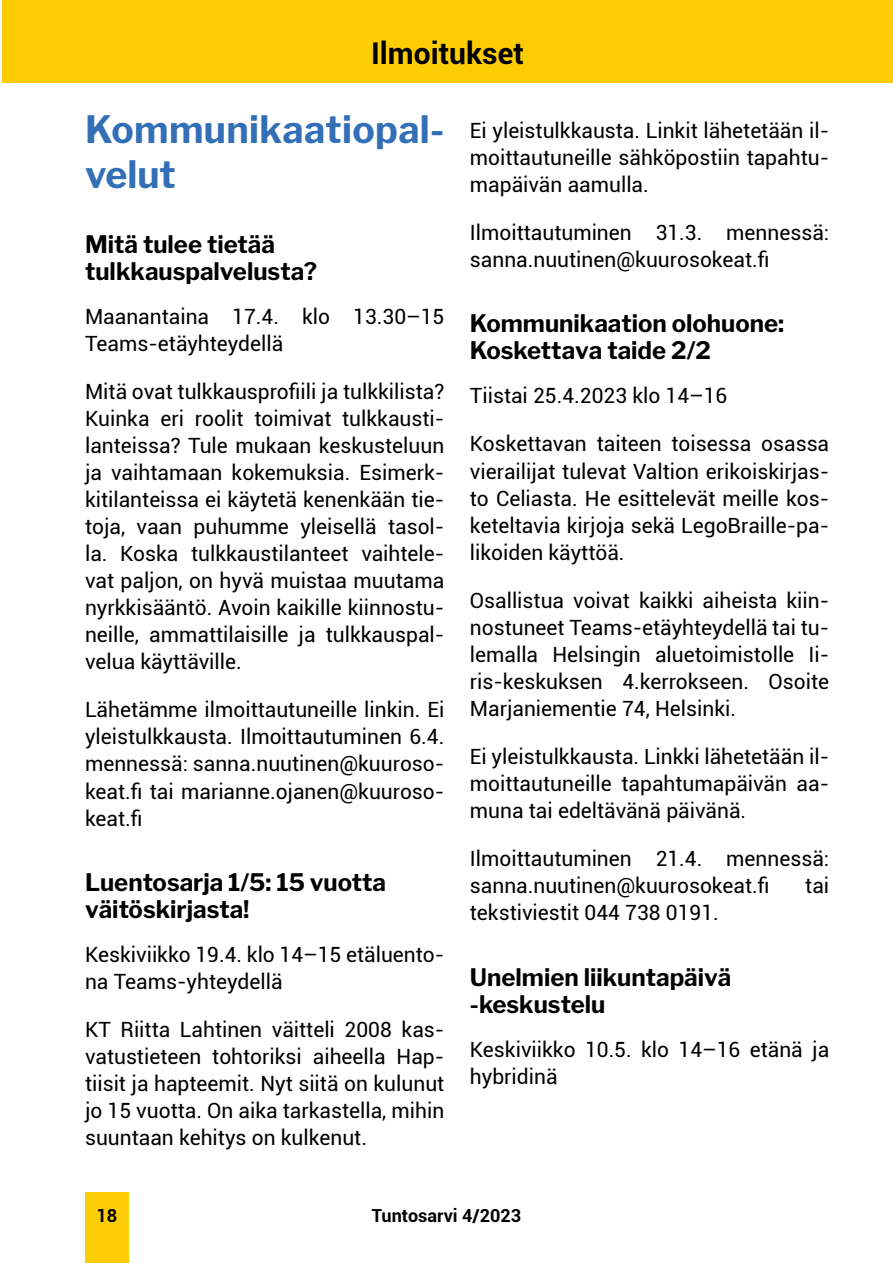
<style>
.page{position:relative;width:893px;height:1263px;background:#fff}
.page>*{position:absolute;margin:0;border:0;box-sizing:border-box;transform-origin:0 0}
.t1{font:700 37.5px/45px "Libre Franklin";letter-spacing:.01em;color:#336fb6}
.t2{font:700 30px "Roboto";color:#000}
.t3{font:700 24px/27px "Libre Franklin";color:#000}
.t4{font:21px/27px "Roboto";color:#000;text-align:justify}
.t5{font:700 18px "Roboto";color:#000}
</style>
<div class="page">
<div style="left:85px;top:1192px;width:44px;height:71px;background:#fccd05"></div>
<div style="left:2px;top:0;width:891px;height:83px;background:#fccd05"></div>
<h2 class="t2" style="left:371px;top:32px;width:154px">Ilmoitukset</h2>
<h1 class="t1" style="left:85px;top:107px;width:361px">Kommunikaatiopal&shy;velut</h1>
<p class="t3" style="left:85px;top:231px;width:234px">Mitä tulee tietää tulkkauspalvelusta?</p>
<p class="t4" style="left:85px;top:302px;width:361px">Maanantaina 17.4. klo 13.30–15<br>Teams-etäyhteydellä</p>
<p class="t4" style="left:85px;top:377px;width:361px">Mitä ovat tulkkausprofiili ja tulkkilista?<br>Kuinka eri roolit toimivat tulkkausti&shy;lanteissa? Tule mukaan keskusteluun ja vaihtamaan kokemuksia. Esimerk&shy;kitilanteissa ei käytetä kenenkään tie&shy;toja, vaan puhumme yleisellä tasol&shy;la. Koska tulkkaustilanteet vaihtele&shy;vat paljon, on hyvä muistaa muutama nyrkkisääntö. Avoin kaikille kiinnostu&shy;neille, ammattilaisille ja tulkkauspal&shy;velua käyttäville.</p>
<p class="t4" style="left:85px;top:696px;width:361px">Lähetämme ilmoittautuneille linkin. Ei yleistulkkausta. Ilmoittautuminen 6.4. mennessä: sanna.nuutinen@kuuroso&shy;keat.fi tai marianne.ojanen@kuuroso&shy;keat.fi</p>
<p class="t3" style="left:85px;top:868px;width:303px">Luentosarja 1/5: 15 vuotta väitöskirjasta!</p>
<p class="t4" style="left:85px;top:940px;width:361px">Keskiviikko 19.4. klo 14–15 etäluento&shy;na Teams-yhteydellä</p>
<p class="t4" style="left:85px;top:1015px;width:361px">KT Riitta Lahtinen väitteli 2008 kas&shy;vatustieteen tohtoriksi aiheella Hap&shy;tiisit ja hapteemit. Nyt siitä on kulunut jo 15 vuotta. On aika tarkastella, mihin suuntaan kehitys on kulkenut.</p>
<p class="t4" style="left:470px;top:116px;width:361px">Ei yleistulkkausta. Linkit lähetetään il&shy;moittautuneille sähköpostiin tapahtu&shy;mapäivän aamulla.</p>
<p class="t4" style="left:470px;top:218px;width:361px">Ilmoittautuminen 31.3. mennessä: sanna.nuutinen@kuurosokeat.fi</p>
<p class="t3" style="left:470px;top:310px;width:316px">Kommunikaation olohuone:<br>Koskettava taide 2/2</p>
<p class="t4" style="left:470px;top:381px;width:259px">Tiistai 25.4.2023 klo 14–16</p>
<p class="t4" style="left:470px;top:430px;width:361px">Koskettavan taiteen toisessa osassa vierailijat tulevat Valtion erikoiskirjas&shy;to Celiasta. He esittelevät meille kos&shy;keteltavia kirjoja sekä LegoBraille-pa&shy;likoiden käyttöä.</p>
<p class="t4" style="left:470px;top:586px;width:361px">Osallistua voivat kaikki aiheista kiin&shy;nostuneet Teams-etäyhteydellä tai tu&shy;lemalla Helsingin aluetoimistolle Ii&shy;ris-keskuksen 4.kerrokseen. Osoite Marjaniementie 74, Helsinki.</p>
<p class="t4" style="left:470px;top:742px;width:361px">Ei yleistulkkausta. Linkki lähetetään il&shy;moittautuneille tapahtumapäivän aa&shy;muna tai edeltävänä päivänä.</p>
<p class="t4" style="left:470px;top:845px;width:361px">Ilmoittautuminen 21.4. mennessä: sanna.nuutinen@kuurosokeat.fi</p>
<p class="t4" style="left:805px;top:872px;width:25px">tai</p>
<p class="t4" style="left:470px;top:899px;width:250px">tekstiviestit 044 738 0191.</p>
<p class="t3" style="left:470px;top:963px;width:263px">Unelmien liikuntapäivä -keskustelu</p>
<p class="t4" style="left:470px;top:1035px;width:361px">Keskiviikko 10.5. klo 14–16 etänä ja hybridinä</p>
<p class="t5" style="left:97px;top:1203px;width:22px">18</p>
<p class="t5" style="left:372px;top:1203px;width:151px">Tuntosarvi 4/2023</p>
</div>
